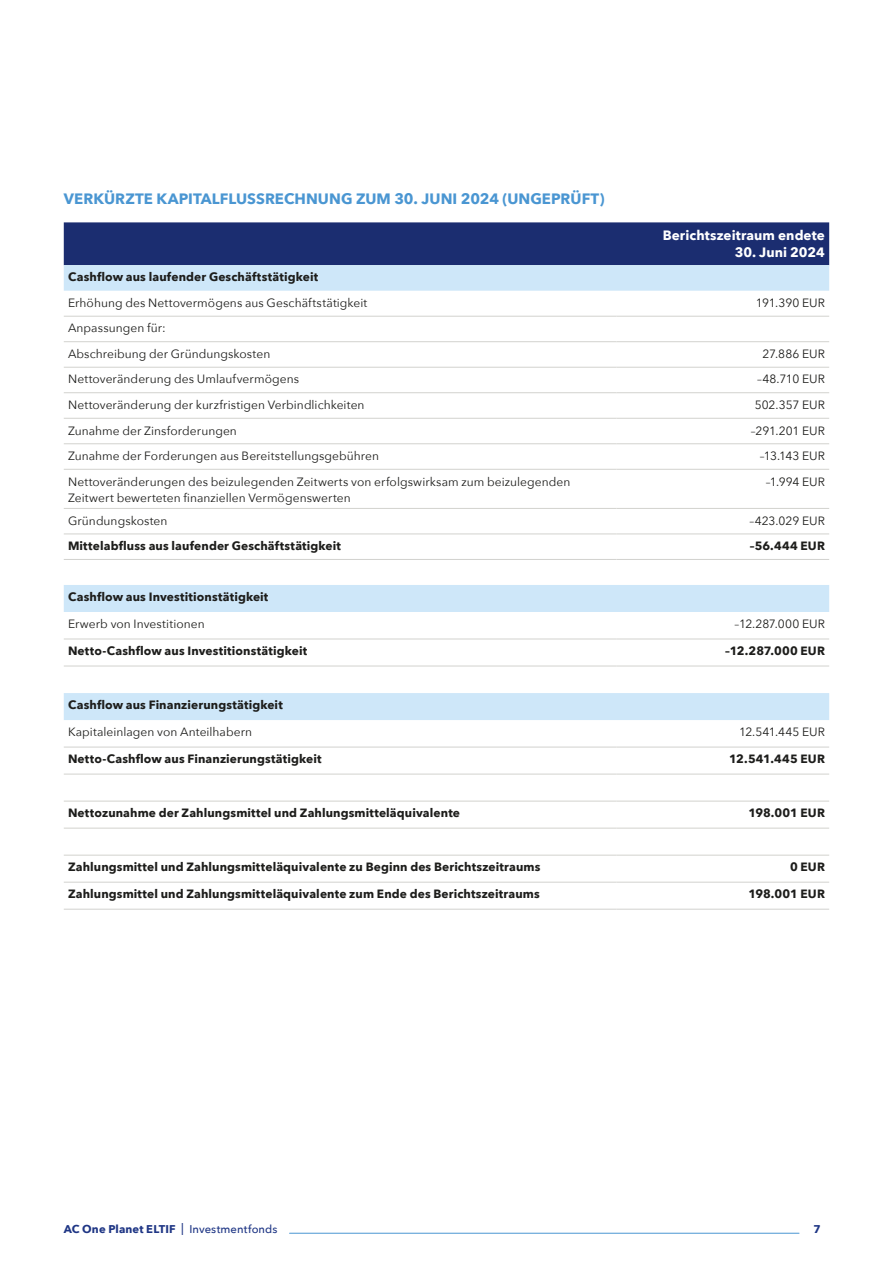
<style>
.page{position:relative;width:893px;height:1263px;background:#fff}
.page>*{position:absolute;margin:0;border:0;box-sizing:border-box;transform-origin:0 0}
.t1{font:700 15px "Avenir Next";color:#4a96d2}
.t2{font:700 13.5px "Avenir Next";letter-spacing:.005em;color:#fff}
.t3{font:12px/25.5px "Avenir Next";letter-spacing:.005em;color:#1d1d1b}
.t4{font:700 12px "Avenir Next";letter-spacing:.01em;color:#1d1d1b}
.t5{font:700 11.25px "Avenir Next";letter-spacing:.01em;color:#1f3685}
.s1{font-weight:500;font-size:12px}
.s2{font-weight:500}
</style>
<div class="page">
<hr style="left:290px;top:1233px;width:509px;height:1px;background:#4a96d2">
<div style="left:64px;top:222px;width:765px;height:43px;background:#1b2d70"></div>
<svg style="left:64px;top:265px;width:765px;height:401px"></svg>
<svg style="left:64px;top:693px;width:765px;height:216px"></svg>
<hr style="left:64px;top:316px;width:553px;height:1px;background:#d2d2ce">
<hr style="left:617px;top:316px;width:212px;height:1px;background:#d2d2ce">
<hr style="left:64px;top:341px;width:553px;height:1px;background:#d2d2ce">
<hr style="left:617px;top:341px;width:212px;height:1px;background:#d2d2ce">
<hr style="left:64px;top:367px;width:553px;height:1px;background:#d2d2ce">
<hr style="left:617px;top:367px;width:212px;height:1px;background:#d2d2ce">
<hr style="left:64px;top:392px;width:553px;height:1px;background:#d2d2ce">
<hr style="left:617px;top:392px;width:212px;height:1px;background:#d2d2ce">
<hr style="left:64px;top:418px;width:553px;height:1px;background:#d2d2ce">
<hr style="left:617px;top:418px;width:212px;height:1px;background:#d2d2ce">
<hr style="left:64px;top:443px;width:553px;height:1px;background:#d2d2ce">
<hr style="left:617px;top:443px;width:212px;height:1px;background:#d2d2ce">
<hr style="left:64px;top:469px;width:553px;height:1px;background:#d2d2ce">
<hr style="left:617px;top:469px;width:212px;height:1px;background:#d2d2ce">
<hr style="left:64px;top:508px;width:553px;height:1px;background:#d2d2ce">
<hr style="left:617px;top:508px;width:212px;height:1px;background:#d2d2ce">
<hr style="left:64px;top:533px;width:553px;height:1px;background:#d2d2ce">
<hr style="left:617px;top:533px;width:212px;height:1px;background:#d2d2ce">
<hr style="left:64px;top:559px;width:553px;height:1px;background:#d2d2ce">
<hr style="left:617px;top:559px;width:212px;height:1px;background:#d2d2ce">
<hr style="left:64px;top:639px;width:553px;height:1px;background:#d2d2ce">
<hr style="left:617px;top:639px;width:212px;height:1px;background:#d2d2ce">
<hr style="left:64px;top:666px;width:553px;height:1px;background:#d2d2ce">
<hr style="left:617px;top:666px;width:212px;height:1px;background:#d2d2ce">
<hr style="left:64px;top:747px;width:553px;height:1px;background:#d2d2ce">
<hr style="left:617px;top:747px;width:212px;height:1px;background:#d2d2ce">
<hr style="left:64px;top:774px;width:553px;height:1px;background:#d2d2ce">
<hr style="left:617px;top:774px;width:212px;height:1px;background:#d2d2ce">
<hr style="left:64px;top:801px;width:553px;height:1px;background:#d2d2ce">
<hr style="left:617px;top:801px;width:212px;height:1px;background:#d2d2ce">
<hr style="left:64px;top:828px;width:553px;height:1px;background:#d2d2ce">
<hr style="left:617px;top:828px;width:212px;height:1px;background:#d2d2ce">
<hr style="left:64px;top:855px;width:553px;height:1px;background:#d2d2ce">
<hr style="left:617px;top:855px;width:212px;height:1px;background:#d2d2ce">
<hr style="left:64px;top:882px;width:553px;height:1px;background:#d2d2ce">
<hr style="left:617px;top:882px;width:212px;height:1px;background:#d2d2ce">
<hr style="left:64px;top:909px;width:553px;height:1px;background:#d2d2ce">
<hr style="left:617px;top:909px;width:212px;height:1px;background:#d2d2ce">
<p class="t1" style="left:64px;top:186px;width:542px">VERKÜRZTE KAPITALFLUSSRECHNUNG ZUM 30. JUNI 2024 (UNGEPRÜFT)</p>
<p class="t2" style="left:663px;top:224px;width:164px">Berichtszeitraum endete</p>
<p class="t2" style="left:735px;top:240px;width:92px">30. Juni 2024</p>
<p class="t4" style="left:68px;top:267px;width:252px">Cashflow aus laufender Geschäftstätigkeit</p>
<p class="t3" style="left:68px;top:289px;width:301px">Erhöhung des Nettovermögens aus Geschäftstätigkeit</p>
<p class="t3" style="left:756px;top:289px;width:70px">191.390 EUR</p>
<p class="t3" style="left:68px;top:315px;width:204px">Anpassungen für:<br>Abschreibung der Gründungskosten</p>
<p class="t3" style="left:763px;top:340px;width:64px">27.886 EUR</p>
<p class="t3" style="left:68px;top:366px;width:233px">Nettoveränderung des Umlaufvermögens</p>
<p class="t3" style="left:757px;top:366px;width:69px">–48.710 EUR</p>
<p class="t3" style="left:68px;top:392px;width:298px">Nettoveränderung der kurzfristigen Verbindlichkeiten</p>
<p class="t3" style="left:755px;top:392px;width:72px">502.357 EUR</p>
<p class="t3" style="left:68px;top:417px;width:170px">Zunahme der Zinsforderungen</p>
<p class="t3" style="left:751px;top:417px;width:76px">–291.201 EUR</p>
<p class="t3" style="left:68px;top:443px;width:312px">Zunahme der Forderungen aus Bereitstellungsgebühren</p>
<p class="t3" style="left:760px;top:443px;width:67px">–13.143 EUR</p>
<p class="t3" style="left:68px;top:473px;width:504px;line-height:16.5px">Nettoveränderungen des beizulegenden Zeitwerts von erfolgswirksam zum beizulegenden<br>Zeitwert bewerteten finanziellen Vermögenswerten</p>
<p class="t3" style="left:766px;top:468px;width:61px">–1.994 EUR</p>
<p class="t3" style="left:68px;top:507px;width:101px">Gründungskosten</p>
<p class="t3" style="left:750px;top:507px;width:77px">–423.029 EUR</p>
<p class="t4" style="left:68px;top:536px;width:274px">Mittelabfluss aus laufender Geschäftstätigkeit</p>
<p class="t4" style="left:750px;top:536px;width:77px">–56.444 EUR</p>
<p class="t4" style="left:68px;top:587px;width:202px">Cashflow aus Investitionstätigkeit</p>
<p class="t3" style="left:68px;top:611px;width:138px">Erwerb von Investitionen</p>
<p class="t3" style="left:734px;top:611px;width:92px">–12.287.000 EUR</p>
<p class="t4" style="left:68px;top:641px;width:241px">Netto-Cashflow aus Investitionstätigkeit</p>
<p class="t4" style="left:725px;top:641px;width:101px">–12.287.000 EUR</p>
<p class="t4" style="left:68px;top:695px;width:216px">Cashflow aus Finanzierungstätigkeit</p>
<p class="t3" style="left:68px;top:719px;width:186px">Kapitaleinlagen von Anteilhabern</p>
<p class="t3" style="left:739px;top:719px;width:87px">12.541.445 EUR</p>
<p class="t4" style="left:68px;top:749px;width:255px">Netto-Cashflow aus Finanzierungstätigkeit</p>
<p class="t4" style="left:729px;top:749px;width:97px">12.541.445 EUR</p>
<p class="t4" style="left:68px;top:803px;width:394px">Nettozunahme der Zahlungsmittel und Zahlungsmitteläquivalente</p>
<p class="t4" style="left:748px;top:803px;width:78px">198.001 EUR</p>
<p class="t4" style="left:68px;top:857px;width:474px">Zahlungsmittel und Zahlungsmitteläquivalente zu Beginn des Berichtszeitraums</p>
<p class="t4" style="left:790px;top:857px;width:36px">0 EUR</p>
<p class="t4" style="left:68px;top:884px;width:473px">Zahlungsmittel und Zahlungsmitteläquivalente zum Ende des Berichtszeitraums</p>
<p class="t4" style="left:748px;top:884px;width:78px">198.001 EUR</p>
<p class="t5" style="left:64px;top:1219px;width:215px">AC One Planet ELTIF <span class="s1">|</span> <span class="s2">Investmentfonds</span></p>
<p class="t5" style="left:813px;top:1219px;width:9px">7</p>
</div>
